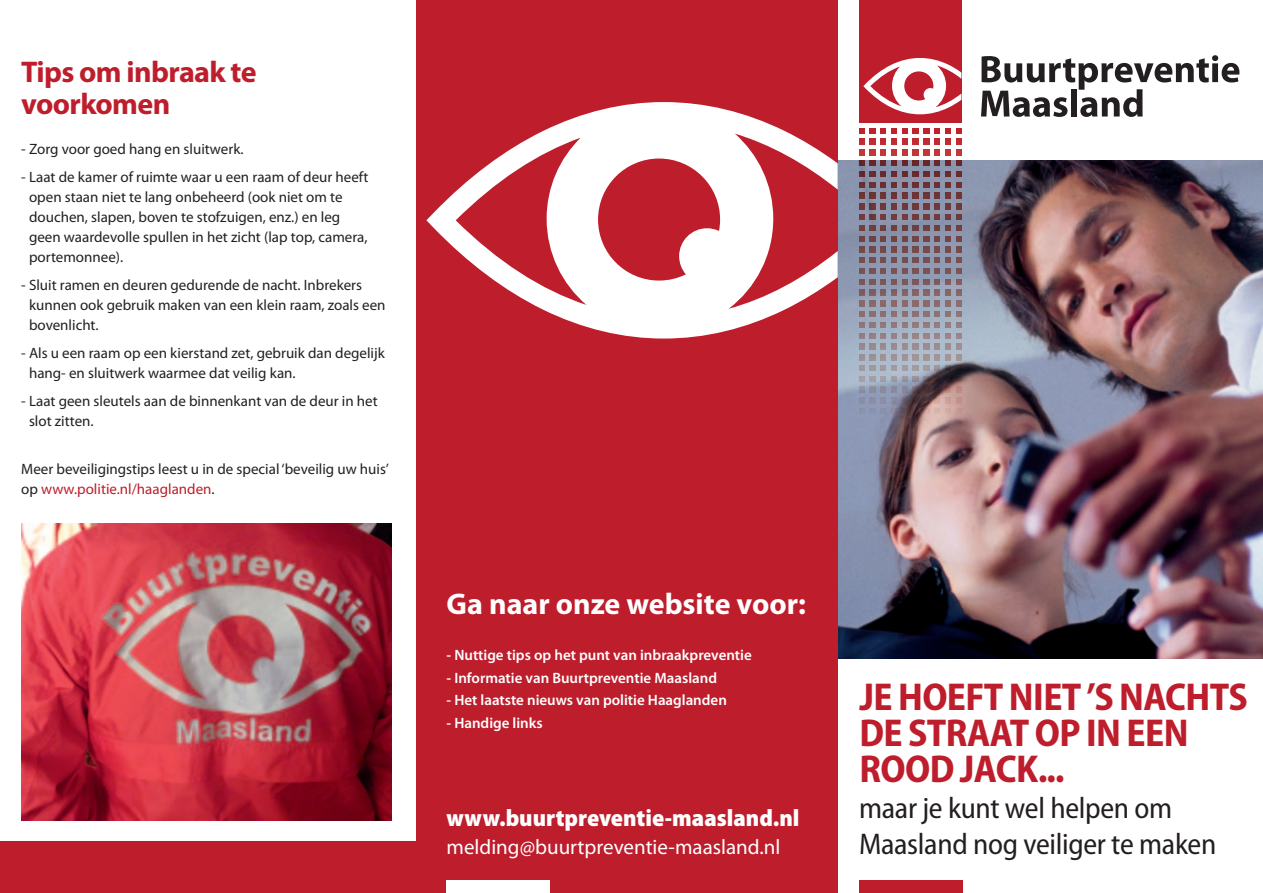
<style>
.page{position:relative;width:1263px;height:893px;background:#fff}
.page>*{position:absolute;margin:0;border:0;box-sizing:border-box;transform-origin:0 0}
.t1{font:700 semi-condensed 39px/36px "Myriad Pro";letter-spacing:-.015em;color:#be1d2c}
.t2{font:semi-condensed 30px/36px "Myriad Pro";letter-spacing:-.01em;color:#231f20}
.t3{font:700 30px/31.8px "Myriad Pro";letter-spacing:-.02em;color:#be1d2c}
.t4{font:700 30px "Myriad Pro";color:#fff}
.t5{font:900 semi-condensed 24px "Myriad Pro";color:#fff}
.t6{font:21px "Myriad Pro";color:#fff}
.t7{font:15px/19.8px "Myriad Pro";color:#231f20}
.t8{font:600 15px "Myriad Pro";color:#fff}
.s1{color:#be1d2c}
</style>
<div class="page">
<img style="left:838px;top:161px;width:425px;height:497px">
<svg style="left:981px;top:55px;width:258px;height:62px"></svg>
<svg style="left:859px;top:128px;width:5px;height:16px"></svg>
<svg style="left:859px;top:150px;width:5px;height:5px"></svg>
<svg style="left:859px;top:161px;width:5px;height:26px"></svg>
<svg style="left:859px;top:193px;width:5px;height:5px"></svg>
<svg style="left:859px;top:204px;width:5px;height:37px"></svg>
<svg style="left:859px;top:247px;width:5px;height:5px"></svg>
<svg style="left:859px;top:258px;width:5px;height:37px"></svg>
<svg style="left:859px;top:301px;width:5px;height:37px"></svg>
<svg style="left:859px;top:344px;width:5px;height:5px"></svg>
<svg style="left:859px;top:355px;width:5px;height:37px"></svg>
<svg style="left:859px;top:398px;width:5px;height:5px"></svg>
<svg style="left:859px;top:409px;width:5px;height:16px"></svg>
<svg style="left:870px;top:128px;width:37px;height:16px"></svg>
<svg style="left:913px;top:128px;width:5px;height:16px"></svg>
<svg style="left:870px;top:150px;width:37px;height:5px"></svg>
<svg style="left:913px;top:150px;width:5px;height:5px"></svg>
<svg style="left:870px;top:161px;width:37px;height:26px"></svg>
<svg style="left:913px;top:161px;width:5px;height:26px"></svg>
<svg style="left:870px;top:193px;width:37px;height:5px"></svg>
<svg style="left:913px;top:193px;width:5px;height:5px"></svg>
<svg style="left:870px;top:204px;width:37px;height:37px"></svg>
<svg style="left:913px;top:204px;width:5px;height:37px"></svg>
<svg style="left:870px;top:247px;width:37px;height:5px"></svg>
<svg style="left:913px;top:247px;width:5px;height:5px"></svg>
<svg style="left:870px;top:258px;width:37px;height:37px"></svg>
<svg style="left:913px;top:258px;width:5px;height:37px"></svg>
<svg style="left:870px;top:301px;width:37px;height:37px"></svg>
<svg style="left:913px;top:301px;width:5px;height:37px"></svg>
<svg style="left:870px;top:344px;width:37px;height:5px"></svg>
<svg style="left:913px;top:344px;width:5px;height:5px"></svg>
<svg style="left:870px;top:355px;width:37px;height:37px"></svg>
<svg style="left:913px;top:355px;width:5px;height:37px"></svg>
<svg style="left:870px;top:398px;width:37px;height:5px"></svg>
<svg style="left:913px;top:398px;width:5px;height:5px"></svg>
<svg style="left:870px;top:409px;width:37px;height:16px"></svg>
<svg style="left:913px;top:409px;width:5px;height:16px"></svg>
<svg style="left:924px;top:128px;width:37px;height:16px"></svg>
<svg style="left:924px;top:150px;width:37px;height:5px"></svg>
<svg style="left:924px;top:161px;width:37px;height:26px"></svg>
<svg style="left:924px;top:193px;width:37px;height:5px"></svg>
<svg style="left:924px;top:204px;width:37px;height:37px"></svg>
<svg style="left:924px;top:247px;width:37px;height:5px"></svg>
<svg style="left:924px;top:258px;width:37px;height:37px"></svg>
<svg style="left:924px;top:301px;width:37px;height:37px"></svg>
<svg style="left:924px;top:344px;width:37px;height:5px"></svg>
<svg style="left:924px;top:355px;width:37px;height:37px"></svg>
<svg style="left:924px;top:398px;width:37px;height:5px"></svg>
<svg style="left:924px;top:409px;width:37px;height:16px"></svg>
<div style="left:859px;top:0;width:102px;height:123px;background:#be1d2c"></div>
<svg style="left:863px;top:58px;width:98px;height:56px"></svg>
<div style="left:859px;top:880px;width:103px;height:13px;background:#be1d2c"></div>
<div style="left:417px;top:0;width:421px;height:893px;background:#be1d2c"></div>
<svg style="left:426px;top:102px;width:412px;height:237px"></svg>
<div style="left:446px;top:880px;width:104px;height:13px;background:#fff"></div>
<img style="left:21px;top:523px;width:370px;height:298px">
<div style="left:0;top:842px;width:417px;height:51px;background:#be1d2c"></div>
<h2 class="t3" style="left:21px;top:55px;width:237px">Tips om inbraak te voorkomen</h2>
<p class="t7" style="left:21px;top:138px;width:224px">- Zorg voor goed hang en sluitwerk.</p>
<p class="t7" style="left:29px;top:167px;width:341px;text-indent:-8px">- Laat de kamer of ruimte waar u een raam of deur heeft open staan niet te lang onbeheerd (ook niet om te douchen, slapen, boven te stofzuigen, enz.) en leg geen waardevolle spullen in het zicht (lap top, camera, portemonnee).</p>
<p class="t7" style="left:29px;top:275px;width:358px;text-indent:-8px">- Sluit ramen en deuren gedurende de nacht. Inbrekers kunnen ook gebruik maken van een klein raam, zoals een bovenlicht.</p>
<p class="t7" style="left:29px;top:343px;width:357px;text-indent:-8px">- Als u een raam op een kierstand zet, gebruik dan degelijk hang- en sluitwerk waarmee dat veilig kan.</p>
<p class="t7" style="left:29px;top:391px;width:350px;text-indent:-8px">- Laat geen sleutels aan de binnenkant van de deur in het slot zitten.</p>
<p class="t7" style="left:21px;top:459px;width:369px">Meer beveiligingstips leest u in de special ‘beveilig uw huis’ op <span class="s1">www.politie.nl/haaglanden</span>.</p>
<h2 class="t4" style="left:446px;top:584px;width:361px">Ga naar onze website voor:</h2>
<p class="t8" style="left:446px;top:645px;width:307px">- Nuttige tips op het punt van inbraakpreventie</p>
<p class="t8" style="left:446px;top:668px;width:272px">- Informatie van Buurtpreventie Maasland</p>
<p class="t8" style="left:446px;top:690px;width:282px">- Het laatste nieuws van politie Haaglanden</p>
<p class="t8" style="left:446px;top:713px;width:98px">- Handige links</p>
<h3 class="t5" style="left:446px;top:804px;width:354px">www.buurtpreventie-maasland.nl</h3>
<h3 class="t6" style="left:446px;top:833px;width:335px">melding@buurtpreventie-maasland.nl</h3>
<h1 class="t1" style="left:859px;top:679px;width:390px">JE HOEFT NIET ’S NACHTS<br>DE STRAAT OP IN EEN<br>ROOD JACK...</h1>
<h2 class="t2" style="left:859px;top:790px;width:359px">maar je kunt wel helpen om<br>Maasland nog veiliger te maken</h2>
</div>
